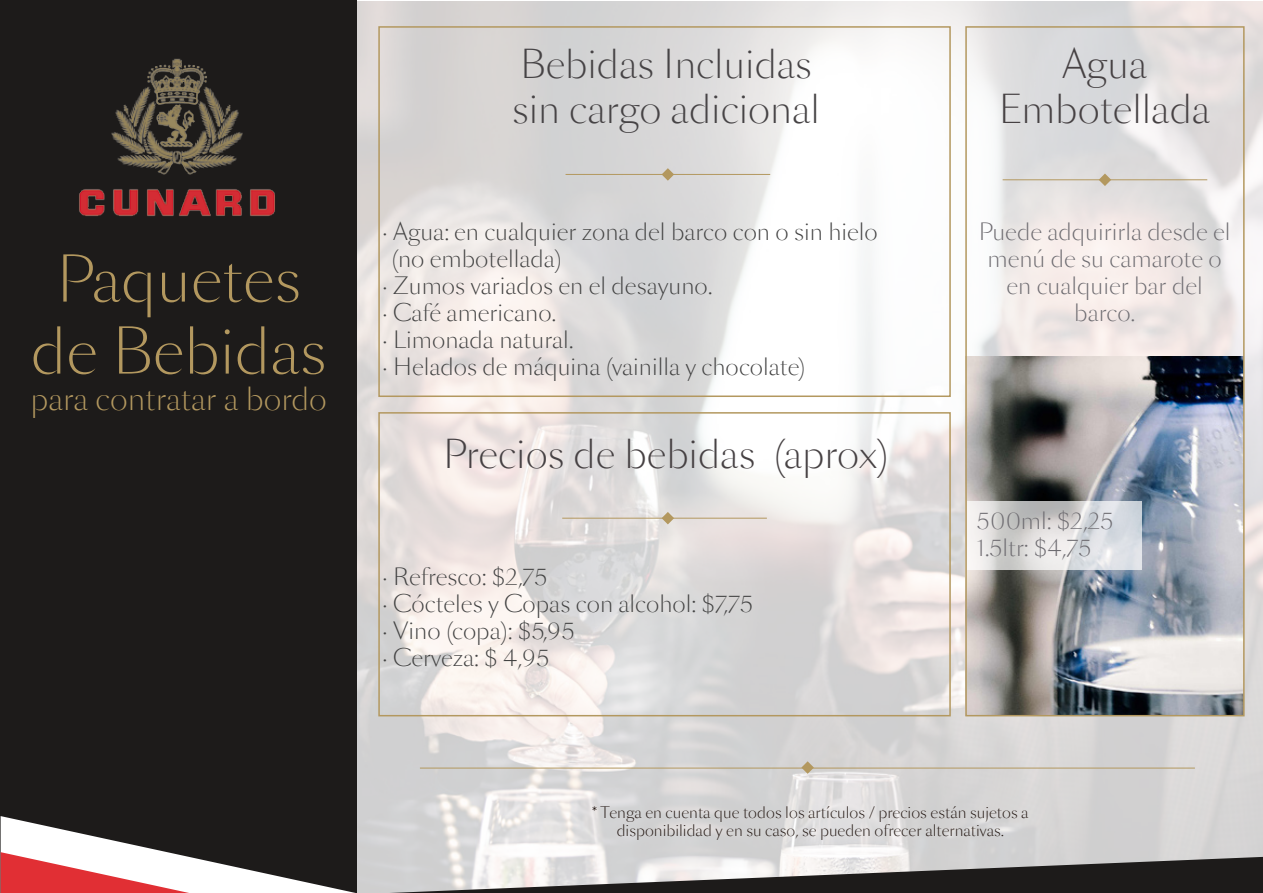
<style>
.page{position:relative;width:1263px;height:893px;background:#fff}
.page>*{position:absolute;margin:0;border:0;box-sizing:border-box;transform-origin:0 0}
.t1{font:300 60px/72px "Sang Bleu BP Sans";color:#b3985f;text-align:center}
.t2{font:300 37.5px/45px "Sang Bleu BP Sans";color:#464143;text-align:center}
.t3{font:300 37.5px/45px "Sang Bleu BP Sans";color:#464345}
.t4{font:300 30px "Sang Bleu BP Sans";color:#b3985f}
.t5{font:300 22.5px/27px "Sang Bleu BP Sans";color:#414141}
.t6{font:300 22.5px/27px "Sang Bleu BP Sans";color:#6d6b70;text-align:center}
.t7{font:300 15px/18px "Sang Bleu BP Sans";color:#1e120d;text-align:center}
</style>
<div class="page">
<svg style="left:389px;top:857px;width:874px;height:36px;background:#807e7d"></svg>
<hr style="left:562px;top:518px;width:205px;height:1px;background:#b3985f">
<div style="left:378px;top:26px;width:573px;height:371px;border:2px solid #b3985f"></div>
<div style="left:378px;top:412px;width:573px;height:304px;border:2px solid #b3985f"></div>
<hr style="left:565px;top:174px;width:205px;height:1px;background:#b3985f">
<svg style="left:662px;top:512px;width:12px;height:12px"></svg>
<svg style="left:662px;top:168px;width:12px;height:13px"></svg>
<svg style="left:1099px;top:174px;width:12px;height:12px"></svg>
<hr style="left:420px;top:768px;width:775px;height:1px;background:#b3985f">
<svg style="left:801px;top:761px;width:13px;height:13px"></svg>
<div style="left:0;top:0;width:357px;height:893px;background:#1d1b1a"></div>
<svg style="left:1px;top:816px;width:355px;height:77px"></svg>
<img style="left:79px;top:58px;width:196px;height:158px">
<hr style="left:1003px;top:179px;width:204px;height:1px;background:#b3985f">
<img style="left:968px;top:356px;width:273px;height:357px">
<svg style="left:968px;top:501px;width:173px;height:69px;background:#dadadb"></svg>
<div style="left:965px;top:26px;width:279px;height:690px;border:2px solid #b3985f"></div>
<h1 class="t1" style="left:31px;top:242px;width:297px">Paquetes de Bebidas</h1>
<h3 class="t4" style="left:30px;top:377px;width:298px">para contratar a bordo</h3>
<h2 class="t3" style="left:512px;top:41px;width:309px">Bebidas Incluidas sin cargo adicional</h2>
<p class="t5" style="left:382px;top:218px;width:497px">· Agua: en cualquier zona del barco con o sin hielo</p>
<p class="t5" style="left:392px;top:245px;width:172px">(no embotellada)</p>
<p class="t5" style="left:382px;top:272px;width:332px">· Zumos variados en el desayuno.</p>
<p class="t5" style="left:382px;top:299px;width:175px">· Café americano.</p>
<p class="t5" style="left:382px;top:326px;width:193px">· Limonada natural.</p>
<p class="t5" style="left:382px;top:353px;width:425px">· Helados de máquina (vainilla y chocolate)</p>
<h2 class="t2" style="left:443px;top:430px;width:447px">Precios de bebidas (aprox)</h2>
<p class="t5" style="left:382px;top:562px;width:373px">· Refresco: $2,75<br>· Cócteles y Copas con alcohol: $7,75 · Vino (copa): $5,95<br>· Cerveza: $ 4,95</p>
<h2 class="t2" style="left:999px;top:41px;width:213px">Agua<br>Embotellada</h2>
<p class="t6" style="left:979px;top:218px;width:253px">Puede adquirirla desde el menú de su camarote o en cualquier bar del barco.</p>
<p class="t6" style="left:976px;top:506px;width:139px;text-align:left">500ml: $2,25<br>1.5ltr: $4,75</p>
<p class="t7" style="left:592px;top:803px;width:438px">* Tenga en cuenta que todos los artículos / precios están sujetos a disponibilidad y en su caso, se pueden ofrecer alternativas.</p>
</div>
